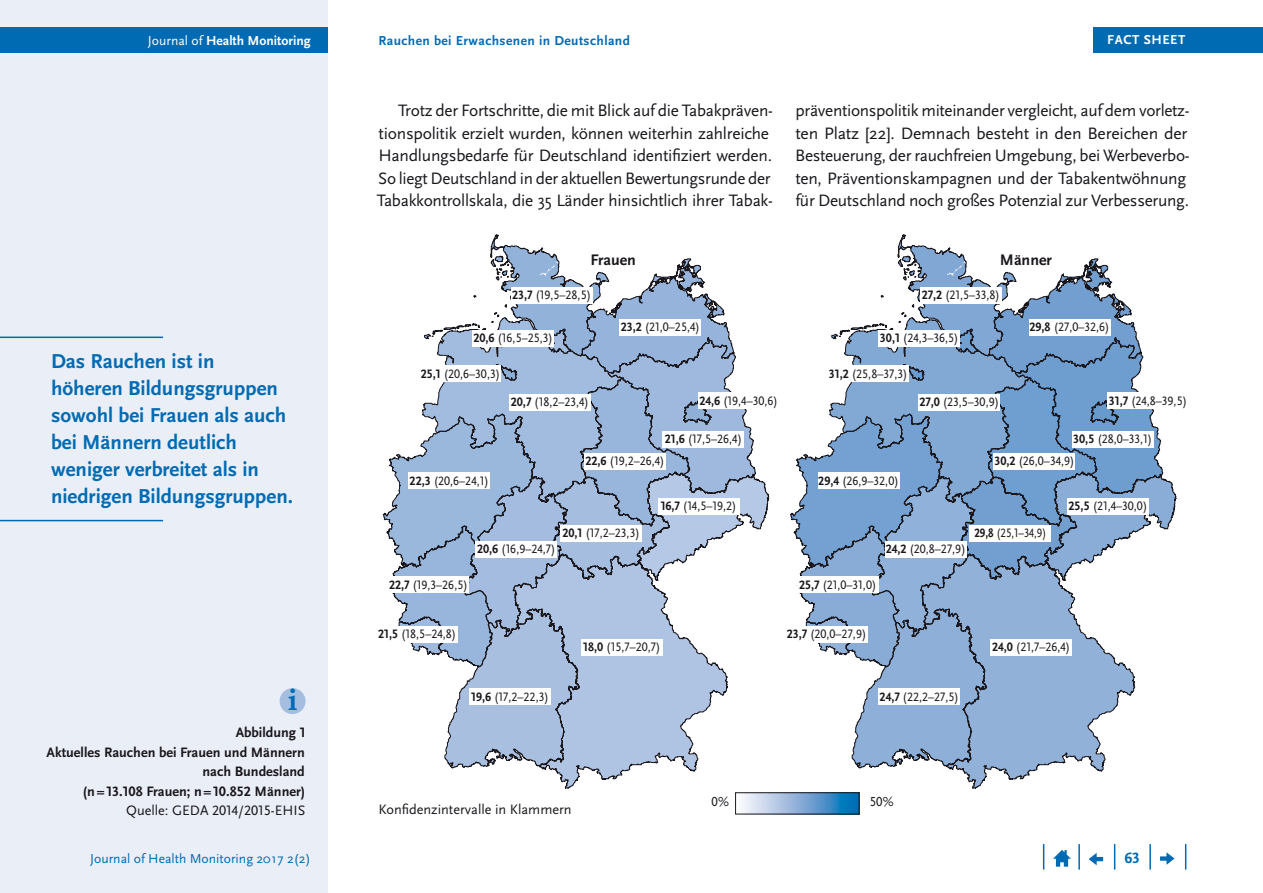
<style>
.page{position:relative;width:1263px;height:893px;background:#fff}
.page>*{position:absolute;margin:0;border:0;box-sizing:border-box;transform-origin:0 0}
.t1{font:700 30px "Book Antiqua";color:#006bb3}
.t2{font:700 21px/27px "Scala Sans Pro";color:#006bb3}
.Copy_Einzug{font:17.25px/22.5px "Scala Sans Pro";letter-spacing:-.015em;color:#1a171c}
.t3{font:700 16.05px "Scala Sans Pro";color:#1a171c}
.t4{font:700 15.75px "Scala Sans Pro";color:#006bb3}
.t5{font:700 14.25px/19.5px "Scala Sans Pro";color:#1a171c;text-align:right}
.t6{font:14.25px "Scala Sans Pro";color:#1a171c}
.t7{font:700 13.65px "Scala Sans Pro";letter-spacing:.03em;color:#006bb3}
.t8{font:13.65px "Scala Sans Pro";color:#006bb3}
.t9{font:700 13.65px "Scala Sans Pro";color:#fff}
.t10{font:13.65px "Scala Sans Pro";color:#1a171c;scale:.94 1}
.t11{font:700 13.5px "Scala Sans Pro";letter-spacing:.04em;color:#fff}
.t12{font:12.75px/22.4px "Scala Sans Pro";color:#1a171c;scale:.94 1}
.t13{font:12.75px "Scala Sans Pro";color:#1a171c;scale:.86 1}
.s1{font-weight:400}
.s2{font-weight:700}
</style>
<div class="page">
<div style="left:0;top:0;width:327px;height:893px;background:#eaeef7"></div>
<div style="left:0;top:28px;width:327px;height:25px;background:#006bb3"></div>
<svg style="left:1185px;top:844px;width:1px;height:26px"></svg>
<hr style="left:1149px;top:844px;width:2px;height:26px;background:#006bb3">
<svg style="left:1114px;top:844px;width:1px;height:26px"></svg>
<hr style="left:1078px;top:844px;width:2px;height:26px;background:#006bb3">
<svg style="left:1043px;top:844px;width:1px;height:26px"></svg>
<svg style="left:1053px;top:850px;width:18px;height:17px"></svg>
<svg style="left:1089px;top:853px;width:14px;height:12px"></svg>
<svg style="left:1160px;top:852px;width:14px;height:13px"></svg>
<div style="left:1093px;top:28px;width:170px;height:25px;background:#006bb3"></div>
<svg style="left:948px;top:768px;width:156px;height:21px"></svg>
<svg style="left:790px;top:234px;width:386px;height:534px"></svg>
<div style="left:1029px;top:319px;width:81px;height:17px;background:#fff"></div>
<div style="left:1107px;top:392px;width:79px;height:17px;background:#fff"></div>
<div style="left:1072px;top:431px;width:81px;height:17px;background:#fff"></div>
<div style="left:994px;top:453px;width:81px;height:17px;background:#fff"></div>
<div style="left:1067px;top:498px;width:82px;height:17px;background:#fff"></div>
<div style="left:970px;top:525px;width:81px;height:17px;background:#fff"></div>
<div style="left:990px;top:639px;width:82px;height:16px;background:#fff"></div>
<div style="left:878px;top:688px;width:82px;height:17px;background:#fff"></div>
<div style="left:786px;top:626px;width:81px;height:17px;background:#fff"></div>
<div style="left:797px;top:576px;width:81px;height:17px;background:#fff"></div>
<div style="left:885px;top:541px;width:81px;height:17px;background:#fff"></div>
<div style="left:818px;top:472px;width:81px;height:17px;background:#fff"></div>
<div style="left:918px;top:394px;width:82px;height:17px;background:#fff"></div>
<div style="left:827px;top:365px;width:82px;height:17px;background:#fff"></div>
<div style="left:878px;top:330px;width:82px;height:17px;background:#fff"></div>
<div style="left:920px;top:287px;width:82px;height:17px;background:#fff"></div>
<svg style="left:742px;top:794px;width:115px;height:18px;background:#7faed7"></svg>
<div style="left:735px;top:792px;width:124px;height:22px;border:1px solid #1a171c"></div>
<svg style="left:541px;top:768px;width:156px;height:21px"></svg>
<svg style="left:383px;top:234px;width:386px;height:534px"></svg>
<div style="left:619px;top:319px;width:82px;height:17px;background:#fff"></div>
<div style="left:698px;top:392px;width:81px;height:17px;background:#fff"></div>
<div style="left:663px;top:431px;width:81px;height:17px;background:#fff"></div>
<div style="left:584px;top:453px;width:82px;height:17px;background:#fff"></div>
<div style="left:658px;top:498px;width:81px;height:17px;background:#fff"></div>
<div style="left:560px;top:525px;width:82px;height:17px;background:#fff"></div>
<div style="left:581px;top:639px;width:82px;height:16px;background:#fff"></div>
<div style="left:469px;top:688px;width:82px;height:17px;background:#fff"></div>
<div style="left:378px;top:626px;width:80px;height:17px;background:#fff"></div>
<div style="left:388px;top:576px;width:81px;height:17px;background:#fff"></div>
<div style="left:476px;top:541px;width:81px;height:17px;background:#fff"></div>
<div style="left:408px;top:472px;width:82px;height:17px;background:#fff"></div>
<div style="left:509px;top:394px;width:82px;height:17px;background:#fff"></div>
<div style="left:420px;top:365px;width:81px;height:17px;background:#fff"></div>
<div style="left:472px;top:330px;width:82px;height:17px;background:#fff"></div>
<div style="left:511px;top:287px;width:81px;height:17px;background:#fff"></div>
<div style="left:280px;top:688px;width:26px;height:26px;background:#a5bee0;border-radius:50%"></div>
<hr style="left:0;top:337px;width:163px;height:1px;background:#006bb3">
<hr style="left:0;top:520px;width:163px;height:1px;background:#006bb3">
<p class="t9" style="left:148px;top:33px;width:164px"><span class="s1">Journal of</span> Health Monitoring</p>
<p class="t7" style="left:378px;top:33px;width:253px">Rauchen bei Erwachsenen in Deutschland</p>
<p class="t11" style="left:1107px;top:32px;width:80px">FACT SHEET</p>
<p class="t2" style="left:51px;top:348px;width:244px">Das Rauchen ist in<br>höheren Bildungsgruppen sowohl bei Frauen als auch bei Männern deutlich weniger verbreitet als in niedrigen Bildungsgruppen.</p>
<h1 class="t1" style="left:288px;top:680px;width:11px">i</h1>
<p class="Copy_Einzug" style="left:377px;top:99px;width:398px;text-indent:21px">Trotz der Fortschritte, die mit Blick auf die Tabakpräven&shy;tionspolitik erzielt wurden, können weiterhin zahlreiche Handlungsbedarfe für Deutschland identifiziert werden.<br>So liegt Deutschland in der aktuellen Bewertungsrunde der Tabakkontrollskala, die 35 Länder hinsichtlich ihrer Tabak-</p>
<p class="Copy_Einzug" style="left:795px;top:99px;width:396px">präventionspolitik miteinander vergleicht, auf dem vorletz&shy;ten Platz [22]. Demnach besteht in den Bereichen der Besteuerung, der rauchfreien Umgebung, bei Werbeverbo&shy;ten, Präventionskampagnen und der Tabakentwöhnung für Deutschland noch großes Potenzial zur Verbesserung.</p>
<p class="t3" style="left:591px;top:250px;width:47px">Frauen</p>
<p class="t3" style="left:1000px;top:250px;width:53px">Männer</p>
<p class="t12" style="left:512px;top:284px;width:86px"><span class="s2">23,7</span> (19,5–28,5)</p>
<p class="t12" style="left:922px;top:284px;width:85px"><span class="s2">27,2</span> (21,5–33,8)</p>
<p class="t12" style="left:473px;top:327px;width:86px"><span class="s2">20,6</span> (16,5–25,3)</p>
<p class="t12" style="left:621px;top:316px;width:86px"><span class="s2">23,2</span> (21,0–25,4)</p>
<p class="t12" style="left:880px;top:327px;width:85px"><span class="s2">30,1</span> (24,3–36,5)</p>
<p class="t12" style="left:1029px;top:316px;width:87px"><span class="s2">29,8</span> (27,0–32,6)</p>
<p class="t12" style="left:421px;top:362px;width:86px"><span class="s2">25,1</span> (20,6–30,3)</p>
<p class="t12" style="left:829px;top:362px;width:85px"><span class="s2">31,2</span> (25,8–37,3)</p>
<p class="t12" style="left:410px;top:469px;width:86px"><span class="s2">22,3</span> (20,6–24,1)</p>
<p class="t12" style="left:511px;top:391px;width:85px"><span class="s2">20,7</span> (18,2–23,4)</p>
<p class="t12" style="left:699px;top:389px;width:85px"><span class="s2">24,6</span> (19,4–30,6)</p>
<p class="t12" style="left:665px;top:428px;width:84px"><span class="s2">21,6</span> (17,5–26,4)</p>
<p class="t12" style="left:585px;top:450px;width:86px"><span class="s2">22,6</span> (19,2–26,4)</p>
<p class="t12" style="left:661px;top:495px;width:82px"><span class="s2">16,7</span> (14,5–19,2)</p>
<p class="t12" style="left:562px;top:522px;width:84px"><span class="s2">20,1</span> (17,2–23,3)</p>
<p class="t12" style="left:818px;top:469px;width:87px"><span class="s2">29,4</span> (26,9–32,0)</p>
<p class="t12" style="left:1109px;top:389px;width:85px"><span class="s2">31,7</span> (24,8–39,5)</p>
<p class="t12" style="left:994px;top:428px;width:170px;text-indent:79px"><span class="s2">30,5</span> (28,0–33,1)<br><span class="s2">30,2</span> (26,0–34,9)</p>
<p class="t12" style="left:1068px;top:495px;width:85px"><span class="s2">25,5</span> (21,4–30,0)</p>
<p class="t13" style="left:974px;top:526px;width:85px"><span class="s2">29,8</span> (25,1–34,9)</p>
<p class="t12" style="left:919px;top:391px;width:86px"><span class="s2">27,0</span> (23,5–30,9)</p>
<p class="t12" style="left:477px;top:538px;width:85px"><span class="s2">20,6</span> (16,9–24,7)</p>
<p class="t12" style="left:886px;top:538px;width:87px"><span class="s2">24,2</span> (20,8–27,9)</p>
<p class="t12" style="left:389px;top:573px;width:85px"><span class="s2">22,7</span> (19,3–26,5)</p>
<p class="t12" style="left:799px;top:573px;width:84px"><span class="s2">25,7</span> (21,0–31,0)</p>
<p class="t12" style="left:378px;top:623px;width:85px"><span class="s2">21,5</span> (18,5–24,8)</p>
<p class="t12" style="left:583px;top:636px;width:84px"><span class="s2">18,0</span> (15,7–20,7)</p>
<p class="t12" style="left:787px;top:623px;width:86px"><span class="s2">23,7</span> (20,0–27,9)</p>
<p class="t12" style="left:992px;top:636px;width:85px"><span class="s2">24,0</span> (21,7–26,4)</p>
<p class="t12" style="left:471px;top:685px;width:84px"><span class="s2">19,6</span> (17,2–22,3)</p>
<p class="t12" style="left:880px;top:685px;width:86px"><span class="s2">24,7</span> (22,2–27,5)</p>
<p class="t5" style="left:47px;top:723px;width:260px">Abbildung 1<br>Aktuelles Rauchen bei Frauen und Männern nach Bundesland<br>(n=13.108 Frauen; n=10.852 Männer)</p>
<p class="t6" style="left:126px;top:802px;width:181px">Quelle: GEDA 2014/2015-EHIS</p>
<p class="t6" style="left:379px;top:801px;width:195px">Konfidenzintervalle in Klammern</p>
<p class="t10" style="left:712px;top:794px;width:20px">0%</p>
<p class="t10" style="left:870px;top:794px;width:27px">50%</p>
<p class="t8" style="left:90px;top:850px;width:222px">Journal of Health Monitoring 2017 2(2)</p>
<p class="t4" style="left:1124px;top:849px;width:17px">63</p>
</div>
